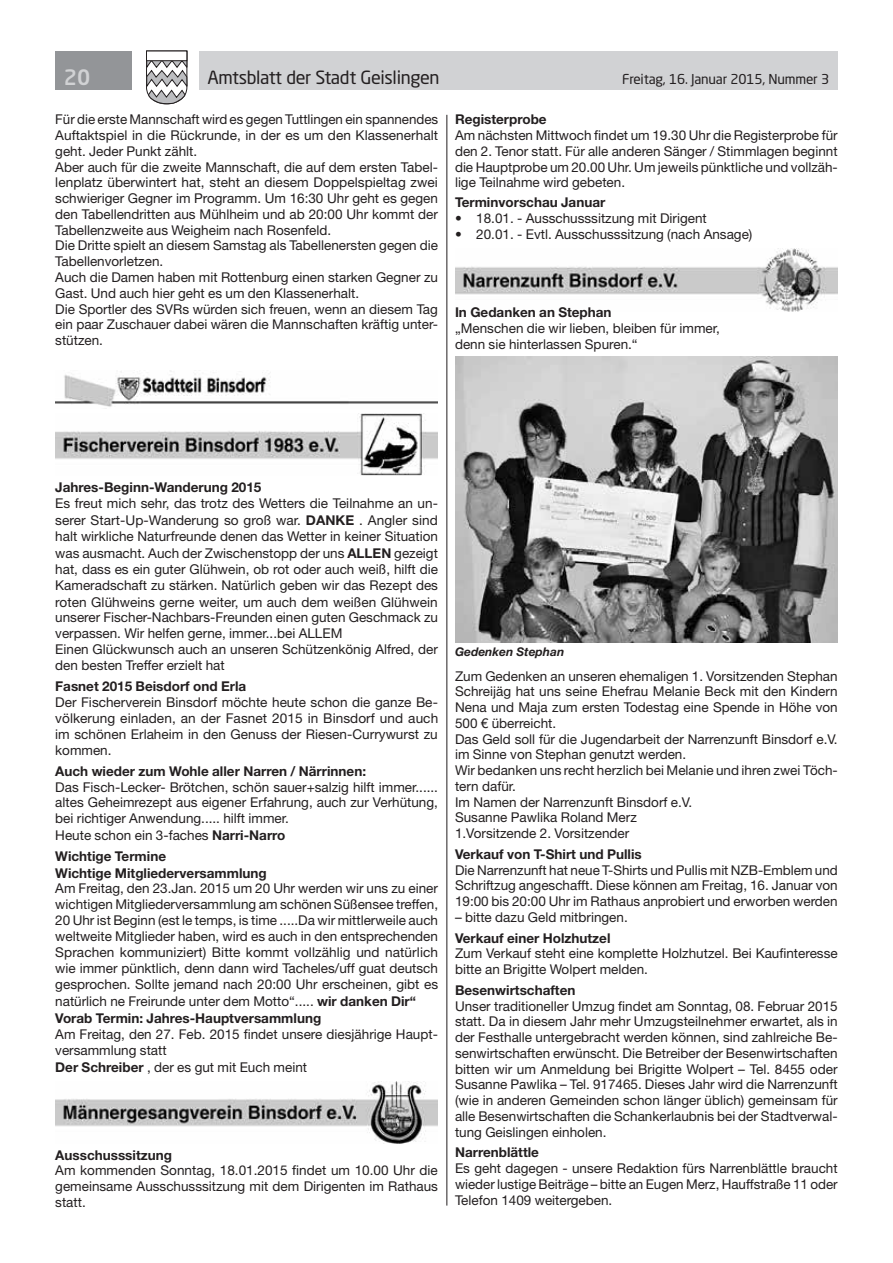
<style>
.page{position:relative;width:893px;height:1263px;background:#fff}
.page>*{position:absolute;margin:0;border:0;box-sizing:border-box;transform-origin:0 0}
.t1{font:500 21px "Neo Sans Std";color:#d1d2d4}
.t2{font:18px "Neo Sans Std";letter-spacing:-.02em;color:#231f20}
.t3{font:13.5px/15.8px "Helvetica Neue LT Std";color:#231f20}
.t4{font:700 13.5px/16.6px "Helvetica Neue LT Std";color:#231f20}
.t5{font:13.5px "Neo Sans Std";letter-spacing:-.015em;color:#231f20}
.t6{font:italic 700 12px "Helvetica Neue LT Std";color:#231f20}
.s1{font-weight:700}
</style>
<div class="page">
<div style="left:199px;top:51px;width:639px;height:38px;background:#d1d2d4"></div>
<div style="left:55px;top:51px;width:77px;height:38px;background:#939598"></div>
<svg style="left:146px;top:50px;width:42px;height:55px"></svg>
<div style="left:146px;top:51px;width:41px;height:10px;background:#fff;border:1px solid #231f20"></div>
<hr style="left:446px;top:115px;width:1px;height:1090px;background:#231f20">
<img style="left:55px;top:370px;width:383px;height:37px">
<img style="left:55px;top:414px;width:383px;height:61px">
<img style="left:55px;top:1081px;width:383px;height:63px">
<img style="left:455px;top:249px;width:383px;height:62px">
<img style="left:455px;top:356px;width:383px;height:287px">
<h1 class="t1" style="left:64px;top:64px;width:28px">20</h1>
<h2 class="t2" style="left:207px;top:66px;width:234px">Amtsblatt der Stadt Geislingen</h2>
<p class="t5" style="left:622px;top:71px;width:209px">Freitag, 16. Januar 2015, Nummer 3</p>
<p class="t3" style="left:55px;top:112px;width:384px">Für die erste Mannschaft wird es gegen Tuttlingen ein spannendes Auftaktspiel in die Rückrunde, in der es um den Klassenerhalt geht. Jeder Punkt zählt.<br>Aber auch für die zweite Mannschaft, die auf dem ersten Tabel&shy;lenplatz überwintert hat, steht an diesem Doppelspieltag zwei schwieriger Gegner im Programm. Um 16:30 Uhr geht es gegen den Tabellendritten aus Mühlheim und ab 20:00 Uhr kommt der Tabellenzweite aus Weigheim nach Rosenfeld.<br>Die Dritte spielt an diesem Samstag als Tabellenersten gegen die Tabellenvorletzen.<br>Auch die Damen haben mit Rottenburg einen starken Gegner zu Gast. Und auch hier geht es um den Klassenerhalt.<br>Die Sportler des SVRs würden sich freuen, wenn an diesem Tag ein paar Zuschauer dabei wären die Mannschaften kräftig unter&shy;stützen.</p>
<p class="t4" style="left:455px;top:111px;width:93px">Registerprobe</p>
<p class="t3" style="left:455px;top:127px;width:384px;text-align:justify">Am nächsten Mittwoch findet um 19.30 Uhr die Registerprobe für den 2. Tenor statt. Für alle anderen Sänger / Stimmlagen beginnt die Hauptprobe um 20.00 Uhr. Um jeweils pünktliche und vollzäh&shy;lige Teilnahme wird gebeten.</p>
<p class="t4" style="left:455px;top:194px;width:152px">Terminvorschau Januar</p>
<p class="t3" style="left:455px;top:210px;width:253px">• 18.01. - Ausschusssitzung mit Dirigent</p>
<p class="t3" style="left:455px;top:226px;width:299px">• 20.01. - Evtl. Ausschusssitzung (nach Ansage)</p>
<p class="t4" style="left:455px;top:304px;width:158px">In Gedanken an Stephan</p>
<p class="t3" style="left:455px;top:320px;width:266px">„Menschen die wir lieben, bleiben für immer, denn sie hinterlassen Spuren.“</p>
<p class="t4" style="left:55px;top:478px;width:208px">Jahres-Beginn-Wanderung 2015</p>
<p class="t3" style="left:55px;top:495px;width:384px;line-height:16.2px">Es freut mich sehr, das trotz des Wetters die Teilnahme an un&shy;serer Start-Up-Wanderung so groß war. <span class="s1">DANKE</span> . Angler sind halt wirkliche Naturfreunde denen das Wetter in keiner Situation was ausmacht. Auch der Zwischenstopp der uns <span class="s1">ALLEN</span> gezeigt hat, dass es ein guter Glühwein, ob rot oder auch weiß, hilft die Kameradschaft zu stärken. Natürlich geben wir das Rezept des roten Glühweins gerne weiter, um auch dem weißen Glühwein unserer Fischer-Nachbars-Freunden einen guten Geschmack zu verpassen. Wir helfen gerne, immer...bei ALLEM<br>Einen Glückwunsch auch an unseren Schützenkönig Alfred, der den besten Treffer erzielt hat</p>
<p class="t4" style="left:55px;top:678px;width:192px">Fasnet 2015 Beisdorf ond Erla</p>
<p class="t3" style="left:55px;top:694px;width:384px;text-align:justify">Der Fischerverein Binsdorf möchte heute schon die ganze Be&shy;völkerung einladen, an der Fasnet 2015 in Binsdorf und auch im schönen Erlaheim in den Genuss der Riesen-Currywurst zu kommen.</p>
<p class="t4" style="left:55px;top:762px;width:312px">Auch wieder zum Wohle aller Narren / Närrinnen:</p>
<p class="t3" style="left:55px;top:778px;width:384px;line-height:16.2px">Das Fisch-Lecker- Brötchen, schön sauer+salzig hilft immer...... altes Geheimrezept aus eigener Erfahrung, auch zur Verhütung, bei richtiger Anwendung..... hilft immer.<br>Heute schon ein 3-faches <span class="s1">Narri-Narro</span></p>
<p class="t4" style="left:55px;top:847px;width:213px">Wichtige Termine<br>Wichtige Mitgliederversammlung</p>
<p class="t3" style="left:55px;top:880px;width:384px;line-height:16.2px">Am Freitag, den 23.Jan. 2015 um 20 Uhr werden wir uns zu einer wichtigen Mitgliederversammlung am schönen Süßensee treffen, 20 Uhr ist Beginn (est le temps, is time .....Da wir mittlerweile auch weltweite Mitglieder haben, wird es auch in den entsprechenden Sprachen kommuniziert) Bitte kommt vollzählig und natürlich wie immer pünktlich, denn dann wird Tacheles/uff guat deutsch gesprochen. Sollte jemand nach 20:00 Uhr erscheinen, gibt es natürlich ne Freirunde unter dem Motto“..... <span class="s1">wir danken Dir“ Vorab Termin: Jahres-Hauptversammlung</span></p>
<p class="t3" style="left:55px;top:1026px;width:384px;line-height:16.4px">Am Freitag, den 27. Feb. 2015 findet unsere diesjährige Haupt&shy;versammlung statt<br><span class="s1">Der Schreiber</span> , der es gut mit Euch meint</p>
<p class="t4" style="left:55px;top:1146px;width:118px">Ausschusssitzung</p>
<p class="t3" style="left:55px;top:1162px;width:384px;text-align:justify">Am kommenden Sonntag, 18.01.2015 findet um 10.00 Uhr die gemeinsame Ausschusssitzung mit dem Dirigenten im Rathaus statt.</p>
<p class="t6" style="left:455px;top:645px;width:111px">Gedenken Stephan</p>
<p class="t3" style="left:455px;top:668px;width:384px">Zum Gedenken an unseren ehemaligen 1. Vorsitzenden Stephan Schreijäg hat uns seine Ehefrau Melanie Beck mit den Kindern Nena und Maja zum ersten Todestag eine Spende in Höhe von 500 € überreicht.<br>Das Geld soll für die Jugendarbeit der Narrenzunft Binsdorf e.V. im Sinne von Stephan genutzt werden.<br>Wir bedanken uns recht herzlich bei Melanie und ihren zwei Töch&shy;tern dafür.<br>Im Namen der Narrenzunft Binsdorf e.V.<br>Susanne Pawlika Roland Merz<br>1.Vorsitzende 2. Vorsitzender</p>
<p class="t4" style="left:455px;top:845px;width:188px">Verkauf von T-Shirt und Pullis</p>
<p class="t3" style="left:455px;top:862px;width:384px;text-align:justify">Die Narrenzunft hat neue T-Shirts und Pullis mit NZB-Emblem und Schriftzug angeschafft. Diese können am Freitag, 16. Januar von 19:00 bis 20:00 Uhr im Rathaus anprobiert und erworben werden</p>
<p class="t3" style="left:455px;top:909px;width:174px">– bitte dazu Geld mitbringen.</p>
<p class="t4" style="left:455px;top:929px;width:157px">Verkauf einer Holzhutzel</p>
<p class="t3" style="left:455px;top:945px;width:384px">Zum Verkauf steht eine komplette Holzhutzel. Bei Kaufinteresse bitte an Brigitte Wolpert melden.</p>
<p class="t4" style="left:455px;top:981px;width:122px">Besenwirtschaften</p>
<p class="t3" style="left:455px;top:998px;width:384px;text-align:justify">Unser traditioneller Umzug findet am Sonntag, 08. Februar 2015 statt. Da in diesem Jahr mehr Umzugsteilnehmer erwartet, als in der Festhalle untergebracht werden können, sind zahlreiche Be&shy;senwirtschaften erwünscht. Die Betreiber der Besenwirtschaften bitten wir um Anmeldung bei Brigitte Wolpert – Tel. 8455 oder Susanne Pawlika – Tel. 917465. Dieses Jahr wird die Narrenzunft (wie in anderen Gemeinden schon länger üblich) gemeinsam für alle Besenwirtschaften die Schankerlaubnis bei der Stadtverwal&shy;tung Geislingen einholen.</p>
<p class="t4" style="left:455px;top:1144px;width:85px">Narrenblättle</p>
<p class="t3" style="left:455px;top:1160px;width:384px;text-align:justify">Es geht dagegen - unsere Redaktion fürs Narrenblättle braucht wieder lustige Beiträge – bitte an Eugen Merz, Hauffstraße 11 oder Telefon 1409 weitergeben.</p>
</div>
